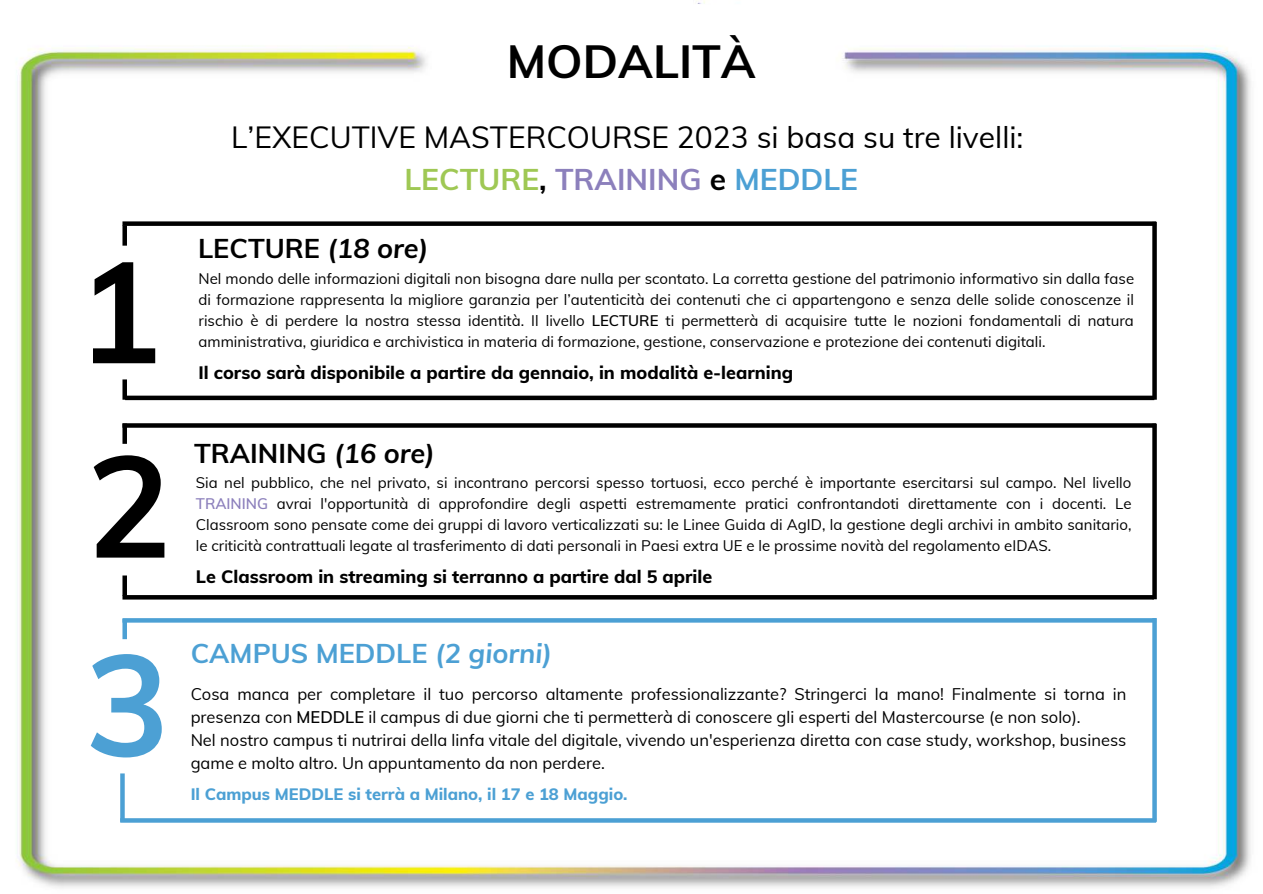
<style>
.page{position:relative;width:1263px;height:894px;background:#fff}
.page>*{position:absolute;margin:0;border:0;box-sizing:border-box;transform-origin:0 0}
.t1{font:700 141.75px/194.2px "Muli";color:#000}
.t2{font:700 141.75px "Muli";color:#4ca0d4}
.t3{font:700 46.5px "Muli";color:#000}
.t4{font:30px/41.5px "Muli";color:#000;text-align:center}
.t5{font:700 27.15px "Muli";color:#000}
.t6{font:700 27.15px "Muli";color:#4ca0d4}
.t7{font:800 18px "Muli";color:#000}
.t8{font:16.5px/23px "Muli";color:#000}
.t9{font:800 16.5px "Muli";color:#4ca0d4}
.t10{font:15px/21px "Muli";color:#000;text-align:justify}
.s1{font-weight:700;color:#9fc854}
.s2{font-weight:700}
.s3{font-weight:700;color:#8c80bc}
.s4{font-weight:700;color:#4ca0d4}
.s5{font-style:italic}
.s6{font-weight:600}
.s7{font-weight:600;color:#8c80bc}
</style>
<div class="page">
<img style="left:16px;top:0;width:1235px;height:888px">
<div style="left:122px;top:221px;width:1034px;height:5px;background:#000"></div>
<div style="left:1152px;top:222px;width:5px;height:177px;background:#000"></div>
<div style="left:125px;top:395px;width:1029px;height:5px;background:#000"></div>
<div style="left:122px;top:225px;width:5px;height:20px;background:#000"></div>
<div style="left:122px;top:379px;width:5px;height:20px;background:#000"></div>
<div style="left:1152px;top:423px;width:5px;height:176px;background:#000"></div>
<svg style="left:122px;top:595px;width:1030px;height:4px;background:#040404"></svg>
<div style="left:122px;top:423px;width:5px;height:20px;background:#000"></div>
<div style="left:122px;top:575px;width:5px;height:20px;background:#000"></div>
<svg style="left:122px;top:423px;width:1034px;height:4px;background:#0f0f0f"></svg>
<div style="left:1152px;top:618px;width:5px;height:203px;background:#4ca0d4"></div>
<svg style="left:120px;top:818px;width:1036px;height:4px;background:#54a4d5"></svg>
<div style="left:122px;top:618px;width:5px;height:21px;background:#4ca0d4"></div>
<div style="left:120px;top:773px;width:5px;height:48px;background:#4ca0d4"></div>
<svg style="left:122px;top:618px;width:1030px;height:4px;background:#52a3d5"></svg>
<svg style="left:434px;top:4px;width:375px;height:113px"></svg>
<h1 class="t1" style="left:77px;top:208px;width:96px">1<br>2</h1>
<h1 class="t2" style="left:85px;top:601px;width:87px">3</h1>
<h2 class="t3" style="left:507px;top:27px;width:251px">MODALITÀ</h2>
<h3 class="t4" style="left:231px;top:115px;width:794px">L’EXECUTIVE MASTERCOURSE 2023 si basa su tre livelli:<br><span class="s1">LECTURE</span><span class="s2">,</span> <span class="s3">TRAINING</span> <span class="s2">e</span> <span class="s4">MEDDLE</span></h3>
<h3 class="t5" style="left:198px;top:228px;width:232px">LECTURE <span class="s5">(18 ore)</span></h3>
<p class="t10" style="left:199px;top:267px;width:937px">Nel mondo delle informazioni digitali non bisogna dare nulla per scontato. La corretta gestione del patrimonio informativo sin dalla fase di formazione rappresenta la migliore garanzia per l’autenticità dei contenuti che ci appartengono e senza delle solide conoscenze il rischio è di perdere la nostra stessa identità. Il livello <span class="s6">LECTURE</span> ti permetterà di acquisire tutte le nozioni fondamentali di natura amministrativa, giuridica e archivistica in materia di formazione, gestione, conservazione e protezione dei contenuti digitali.</p>
<p class="t7" style="left:199px;top:359px;width:596px">Il corso sarà disponibile a partire da gennaio, in modalità e-learning</p>
<h3 class="t5" style="left:194px;top:433px;width:242px">TRAINING <span class="s5">(16 ore)</span></h3>
<p class="t10" style="left:196px;top:471px;width:937px">Sia nel pubblico, che nel privato, si incontrano percorsi spesso tortuosi, ecco perché è importante esercitarsi sul campo. Nel livello <span class="s7">TRAINING</span> avrai l'opportunità di approfondire degli aspetti estremamente pratici confrontandoti direttamente con i docenti. Le Classroom sono pensate come dei gruppi di lavoro verticalizzati su: le Linee Guida di AgID, la gestione degli archivi in ambito sanitario, le criticità contrattuali legate al trasferimento di dati personali in Paesi extra UE e le prossime novità del regolamento eIDAS.</p>
<p class="t7" style="left:196px;top:563px;width:518px">Le Classroom in streaming si terranno a partire dal 5 aprile</p>
<h3 class="t6" style="left:191px;top:633px;width:363px">CAMPUS MEDDLE <span class="s5">(2 giorni)</span></h3>
<p class="t8" style="left:191px;top:681px;width:937px">Cosa manca per completare il tuo percorso altamente professionalizzante? Stringerci la mano! Finalmente si torna in presenza con <span class="s6">MEDDLE</span> il campus di due giorni che ti permetterà di conoscere gli esperti del Mastercourse (e non solo).<br>Nel nostro campus ti nutrirai della linfa vitale del digitale, vivendo un'esperienza diretta con case study, workshop, business game e molto altro. Un appuntamento da non perdere.</p>
<p class="t9" style="left:191px;top:781px;width:438px">Il Campus MEDDLE si terrà a Milano, il 17 e 18 Maggio.</p>
</div>
